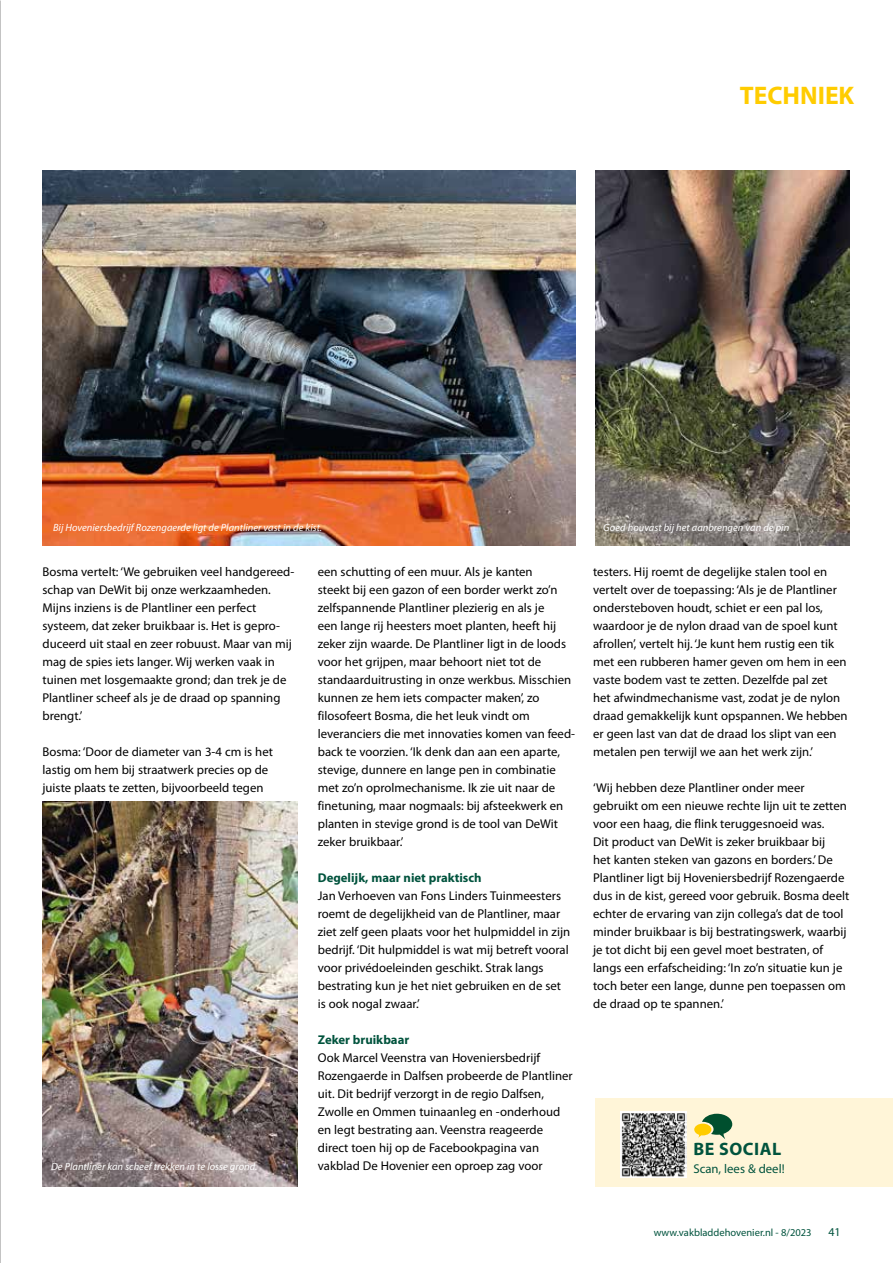
<style>
.page{position:relative;width:893px;height:1263px;background:#fff}
.page>*{position:absolute;margin:0;border:0;box-sizing:border-box;transform-origin:0 0}
.t1{font:700 25.5px "Myriad Pro";color:#fc0}
.t2{font:700 18px "Myriad Pro";letter-spacing:.03em;color:#00533d}
.t3{font:12.75px/18px "Myriad Pro";color:#000}
.t4{font:700 12.75px "Myriad Pro";color:#00533d}
.t5{font:12.75px "Myriad Pro";color:#00533d}
.t6{font:12px "Myriad Pro";color:#00533d}
.t7{font:italic 10.5px "Myriad Pro";color:#fff}
.t8{font:10.5px "Myriad Pro";color:#00533d}
</style>
<div class="page">
<img style="left:43px;top:170px;width:532px;height:376px">
<div style="left:595px;top:1098px;width:298px;height:89px;background:#fff5d8"></div>
<img style="left:621px;top:1111px;width:65px;height:66px">
<svg style="left:694px;top:1114px;width:38px;height:25px"></svg>
<img style="left:595px;top:170px;width:254px;height:375px">
<img style="left:43px;top:801px;width:255px;height:385px">
<img style="left:0;top:0;width:1px;height:92px">
<img style="left:0;top:91px;width:1px;height:109px">
<img style="left:0;top:200px;width:1px;height:108px">
<img style="left:0;top:308px;width:1px;height:108px">
<h1 class="t1" style="left:740px;top:79px;width:116px">TECHNIEK</h1>
<p class="t7" style="left:53px;top:521px;width:271px">Bij Hoveniersbedrijf Rozengaerde ligt de Plantliner vast in de kist.</p>
<p class="t3" style="left:43px;top:563px;width:253px">Bosma vertelt: ‘We gebruiken veel handgereed&shy;schap van DeWit bij onze werkzaamheden.<br>Mijns inziens is de Plantliner een perfect systeem, dat zeker bruikbaar is. Het is gepro&shy;duceerd uit staal en zeer robuust. Maar van mij mag de spies iets langer. Wij werken vaak in tuinen met losgemaakte grond; dan trek je de Plantliner scheef als je de draad op spanning brengt.’</p>
<p class="t3" style="left:43px;top:743px;width:232px">Bosma: ‘Door de diameter van 3-4 cm is het lastig om hem bij straatwerk precies op de juiste plaats te zetten, bijvoorbeeld tegen</p>
<p class="t7" style="left:51px;top:1160px;width:208px">De Plantliner kan scheef trekken in te losse grond.</p>
<p class="t3" style="left:318px;top:563px;width:259px">een schutting of een muur. Als je kanten<br>steekt bij een gazon of een border werkt zo’n zelfspannende Plantliner plezierig en als je<br>een lange rij heesters moet planten, heeft hij zeker zijn waarde. De Plantliner ligt in de loods voor het grijpen, maar behoort niet tot de standaarduitrusting in onze werkbus. Misschien kunnen ze hem iets compacter maken’, zo filosofeert Bosma, die het leuk vindt om leveranciers die met innovaties komen van feed&shy;back te voorzien. ‘Ik denk dan aan een aparte, stevige, dunnere en lange pen in combinatie met zo’n oprolmechanisme. Ik zie uit naar de finetuning, maar nogmaals: bij afsteekwerk en planten in stevige grond is de tool van DeWit zeker bruikbaar.’</p>
<p class="t4" style="left:318px;top:869px;width:165px">Degelijk, maar niet praktisch</p>
<p class="t3" style="left:318px;top:887px;width:254px">Jan Verhoeven van Fons Linders Tuinmeesters roemt de degelijkheid van de Plantliner, maar ziet zelf geen plaats voor het hulpmiddel in zijn bedrijf. ‘Dit hulpmiddel is wat mij betreft vooral voor privédoeleinden geschikt. Strak langs bestrating kun je het niet gebruiken en de set is ook nogal zwaar.’</p>
<p class="t4" style="left:318px;top:1032px;width:93px">Zeker bruikbaar</p>
<p class="t3" style="left:318px;top:1049px;width:256px">Ook Marcel Veenstra van Hoveniersbedrijf Rozengaerde in Dalfsen probeerde de Plantliner uit. Dit bedrijf verzorgt in de regio Dalfsen, Zwolle en Ommen tuinaanleg en -onderhoud en legt bestrating aan. Veenstra reageerde direct toen hij op de Facebookpagina van vakblad De Hovenier een oproep zag voor</p>
<p class="t7" style="left:603px;top:521px;width:187px">Goed houvast bij het aanbrengen van de pin</p>
<p class="t3" style="left:593px;top:563px;width:256px">testers. Hij roemt de degelijke stalen tool en vertelt over de toepassing: ‘Als je de Plantliner ondersteboven houdt, schiet er een pal los, waardoor je de nylon draad van de spoel kunt afrollen’, vertelt hij. ‘Je kunt hem rustig een tik met een rubberen hamer geven om hem in een vaste bodem vast te zetten. Dezelfde pal zet het afwindmechanisme vast, zodat je de nylon draad gemakkelijk kunt opspannen. We hebben er geen last van dat de draad los slipt van een metalen pen terwijl we aan het werk zijn.’</p>
<p class="t3" style="left:593px;top:779px;width:258px">‘Wij hebben deze Plantliner onder meer gebruikt om een nieuwe rechte lijn uit te zetten voor een haag, die flink teruggesnoeid was.<br>Dit product van DeWit is zeker bruikbaar bij<br>het kanten steken van gazons en borders.’ De Plantliner ligt bij Hoveniersbedrijf Rozengaerde dus in de kist, gereed voor gebruik. Bosma deelt echter de ervaring van zijn collega’s dat de tool minder bruikbaar is bij bestratingswerk, waarbij je tot dicht bij een gevel moet bestraten, of langs een erfafscheiding: ‘In zo’n situatie kun je toch beter een lange, dunne pen toepassen om de draad op te spannen.’</p>
<h2 class="t2" style="left:693px;top:1137px;width:89px">BE SOCIAL</h2>
<p class="t5" style="left:693px;top:1161px;width:93px">Scan, lees &amp; deel!</p>
<p class="t8" style="left:654px;top:1226px;width:159px">www.vakbladdehovenier.nl - 8/2023</p>
<p class="t6" style="left:828px;top:1224px;width:14px">41</p>
</div>
